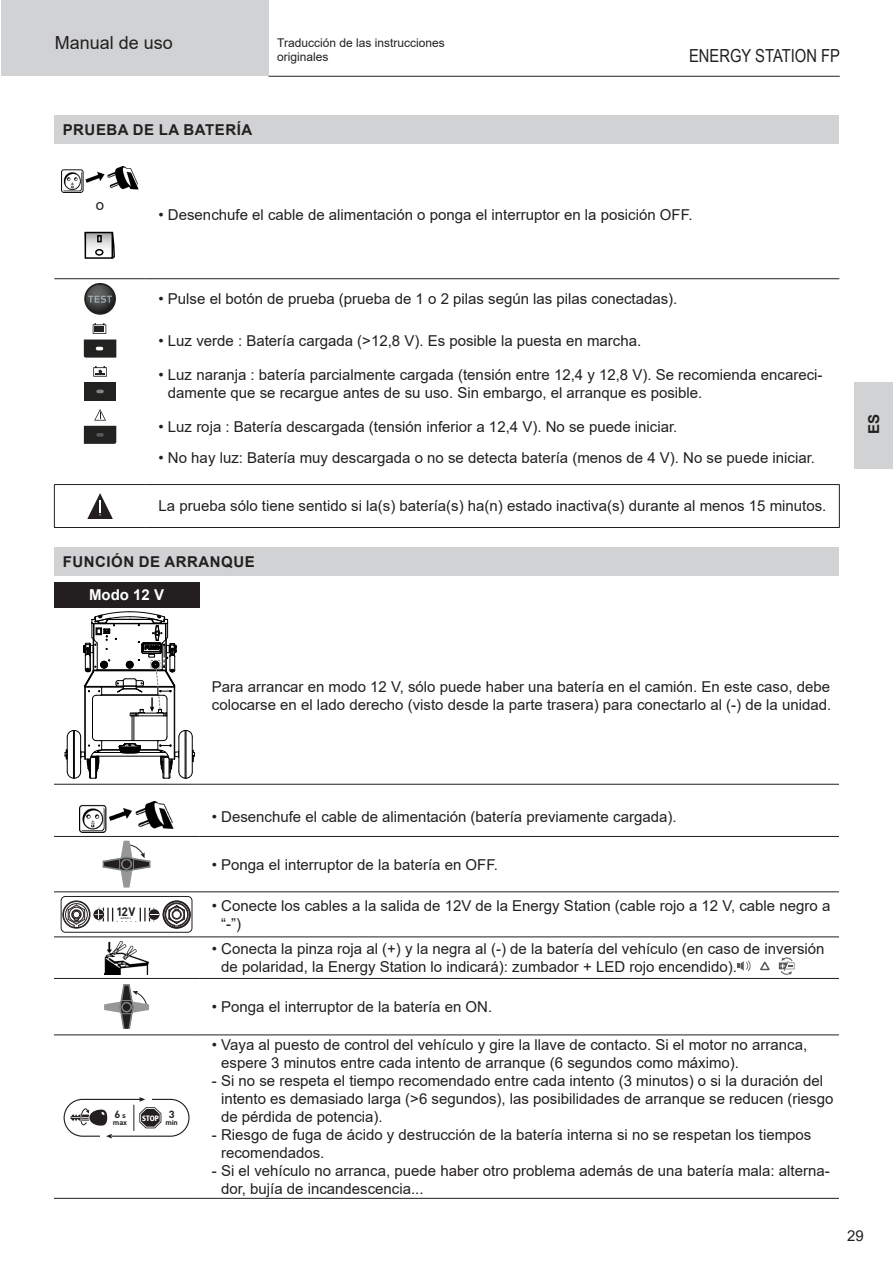
<style>
.page{position:relative;width:893px;height:1263px;background:#fff}
.page>*{position:absolute;margin:0;border:0;box-sizing:border-box;transform-origin:0 0}
.t1{font:18px "Arial Narrow";color:#231f20}
.t2{font:18px "Arial";color:#231f20}
.t3{font:15px/18px "Arial";color:#231f20}
.t4{font:700 15px "Arial";letter-spacing:.035em;color:#231f20}
.t5{font:700 15px "Arial";color:#fff}
.t6{font:12px/14.4px "Arial";color:#231f20}
.t7{font:700 12px "DIN Pro";color:#231f20}
.t8{font:700 10.35px "DIN Pro";color:#231f20;scale:1.05 1}
.t9{font:900 7.8px "Frutiger LT Std";color:#fff;scale:.84 1}
.t10{font:700 7.05px "DIN Pro";letter-spacing:-.025em;color:#231f20;scale:1.05 1}
.t11{font:700 1.95px "DIN Pro";letter-spacing:-.005em;color:#231f20}
.s1{font-size:7.05px}
</style>
<div class="page">
<div style="left:854px;top:383px;width:39px;height:86px;background:#d1d2d4"></div>
<div style="left:1px;top:0;width:267px;height:76px;background:#d1d2d4"></div>
<hr style="left:269px;top:76px;width:571px;height:1px;background:#231f20">
<div style="left:54px;top:115px;width:784px;height:29px;background:#d1d2d4"></div>
<hr style="left:54px;top:278px;width:92px;height:1px;background:#231f20">
<hr style="left:146px;top:278px;width:693px;height:1px;background:#231f20">
<hr style="left:54px;top:484px;width:92px;height:1px;background:#231f20">
<hr style="left:54px;top:485px;width:1px;height:42px;background:#231f20">
<hr style="left:146px;top:484px;width:694px;height:1px;background:#231f20">
<hr style="left:839px;top:485px;width:1px;height:42px;background:#231f20">
<hr style="left:54px;top:527px;width:92px;height:1px;background:#231f20">
<hr style="left:146px;top:527px;width:694px;height:1px;background:#231f20">
<img style="left:61px;top:167px;width:78px;height:25px">
<svg style="left:87px;top:234px;width:23px;height:22px"></svg>
<div style="left:85px;top:232px;width:28px;height:27px;border:1px solid #000"></div>
<svg style="left:97px;top:235px;width:5px;height:7px"></svg>
<div style="left:95px;top:249px;width:8px;height:7px;border:1px solid #000;border-radius:50%"></div>
<svg style="left:110px;top:231px;width:5px;height:28px"></svg>
<svg style="left:84px;top:283px;width:32px;height:32px"></svg>
<img style="left:86px;top:285px;width:28px;height:28px">
<svg style="left:88px;top:296px;width:24px;height:7px"></svg>
<svg style="left:83px;top:323px;width:34px;height:121px"></svg>
<svg style="left:87px;top:493px;width:26px;height:26px"></svg>
<div style="left:54px;top:547px;width:784px;height:29px;background:#d1d2d4"></div>
<div style="left:54px;top:582px;width:145px;height:25px;background:#231f20"></div>
<hr style="left:54px;top:784px;width:145px;height:1px;background:#231f20">
<hr style="left:199px;top:784px;width:640px;height:1px;background:#231f20">
<hr style="left:54px;top:836px;width:145px;height:1px;background:#231f20">
<hr style="left:199px;top:836px;width:640px;height:1px;background:#231f20">
<hr style="left:54px;top:891px;width:145px;height:1px;background:#231f20">
<hr style="left:199px;top:891px;width:640px;height:1px;background:#231f20">
<hr style="left:54px;top:937px;width:145px;height:1px;background:#231f20">
<hr style="left:199px;top:937px;width:640px;height:1px;background:#231f20">
<hr style="left:54px;top:1198px;width:145px;height:1px;background:#231f20">
<hr style="left:199px;top:1198px;width:640px;height:1px;background:#231f20">
<hr style="left:54px;top:978px;width:145px;height:1px;background:#231f20">
<hr style="left:199px;top:978px;width:640px;height:1px;background:#231f20">
<hr style="left:54px;top:1035px;width:145px;height:1px;background:#231f20">
<hr style="left:199px;top:1035px;width:640px;height:1px;background:#231f20">
<svg style="left:65px;top:612px;width:130px;height:167px"></svg>
<img style="left:79px;top:801px;width:95px;height:31px">
<svg style="left:103px;top:841px;width:48px;height:46px"></svg>
<svg style="left:93px;top:909px;width:11px;height:11px"></svg>
<svg style="left:95px;top:908px;width:63px;height:13px"></svg>
<div style="left:63px;top:901px;width:27px;height:27px;border:1px solid #231f20;border-radius:50%"></div>
<div style="left:62px;top:900px;width:28px;height:28px;border:1px solid #231f20;border-radius:50%"></div>
<svg style="left:64px;top:902px;width:24px;height:26px"></svg>
<div style="left:163px;top:901px;width:27px;height:27px;border:1px solid #231f20;border-radius:50%"></div>
<div style="left:163px;top:900px;width:28px;height:28px;border:1px solid #231f20;border-radius:50%"></div>
<svg style="left:165px;top:902px;width:24px;height:26px"></svg>
<div style="left:61px;top:896px;width:131px;height:37px;border:1px solid #231f20;border-radius:4px"></div>
<img style="left:104px;top:941px;width:45px;height:33px">
<svg style="left:760px;top:961px;width:10px;height:10px"></svg>
<svg style="left:779px;top:957px;width:15px;height:18px"></svg>
<svg style="left:737px;top:960px;width:14px;height:11px"></svg>
<svg style="left:104px;top:984px;width:45px;height:45px"></svg>
<svg style="left:64px;top:1097px;width:126px;height:41px"></svg>
<p class="t2" style="left:55px;top:30px;width:120px">Manual de uso</p>
<p class="t4" style="left:63px;top:119px;width:191px">PRUEBA DE LA BATERÍA</p>
<p class="t6" style="left:277px;top:36px;width:169px">Traducción de las instrucciones originales</p>
<p class="t1" style="left:689px;top:43px;width:152px">ENERGY STATION FP</p>
<p class="t3" style="left:96px;top:196px;width:10px">o</p>
<p class="t3" style="left:159px;top:205px;width:535px">• Desenchufe el cable de alimentación o ponga el interruptor en la posición OFF.</p>
<p class="t3" style="left:159px;top:290px;width:520px">• Pulse el botón de prueba (prueba de 1 o 2 pilas según las pilas conectadas).</p>
<p class="t3" style="left:159px;top:331px;width:484px">• Luz verde : Batería cargada (&gt;12,8 V). Es posible la puesta en marcha.</p>
<p class="t3" style="left:168px;top:365px;width:656px;text-indent:-9px">• Luz naranja : batería parcialmente cargada (tensión entre 12,4 y 12,8 V). Se recomienda encareci&shy;damente que se recargue antes de su uso. Sin embargo, el arranque es posible.</p>
<p class="t3" style="left:159px;top:417px;width:520px">• Luz roja : Batería descargada (tensión inferior a 12,4 V). No se puede iniciar.</p>
<p class="t3" style="left:159px;top:449px;width:658px">• No hay luz: Batería muy descargada o no se detecta batería (menos de 4 V). No se puede iniciar.</p>
<p class="t3" style="left:159px;top:497px;width:669px">La prueba sólo tiene sentido si la(s) batería(s) ha(n) estado inactiva(s) durante al menos 15 minutos.</p>
<p class="t4" style="left:63px;top:551px;width:194px">FUNCIÓN DE ARRANQUE</p>
<p class="t5" style="left:89px;top:584px;width:77px">Modo 12 V</p>
<p class="t4" style="left:863px;top:434px;width:22px;rotate:-90deg">ES</p>
<p class="t3" style="left:212px;top:678px;width:621px">Para arrancar en modo 12 V, sólo puede haber una batería en el camión. En este caso, debe colocarse en el lado derecho (visto desde la parte trasera) para conectarlo al (-) de la unidad.</p>
<p class="t7" style="left:116px;top:901px;width:21px">12V</p>
<p class="t11" style="left:121px;top:917px;width:12px">BATTERY 2</p>
<p class="t8" style="left:114px;top:1105px;width:12px">6 <span class="s1">s</span></p>
<p class="t10" style="left:113px;top:1116px;width:15px">max</p>
<p class="t8" style="left:169px;top:1105px;width:7px">3</p>
<p class="t10" style="left:165px;top:1116px;width:13px">min</p>
<p class="t9" style="left:142px;top:1113px;width:21px">STOP</p>
<p class="t3" style="left:212px;top:808px;width:466px">• Desenchufe el cable de alimentación (batería previamente cargada).</p>
<p class="t3" style="left:212px;top:855px;width:288px">• Ponga el interruptor de la batería en OFF.</p>
<p class="t3" style="left:221px;top:896px;width:610px;text-indent:-9px">• Conecte los cables a la salida de 12V de la Energy Station (cable rojo a 12 V, cable negro a “-”)</p>
<p class="t3" style="left:221px;top:940px;width:605px;text-indent:-9px">• Conecta la pinza roja al (+) y la negra al (-) de la batería del vehículo (en caso de inversión de polaridad, la Energy Station lo indicará): zumbador + LED rojo encendido).</p>
<p class="t3" style="left:212px;top:998px;width:282px">• Ponga el interruptor de la batería en ON.</p>
<p class="t3" style="left:221px;top:1036px;width:587px;text-indent:-9px">• Vaya al puesto de control del vehículo y gire la llave de contacto. Si el motor no arranca, espere 3 minutos entre cada intento de arranque (6 segundos como máximo).</p>
<p class="t3" style="left:221px;top:1072px;width:614px;text-indent:-9px">- Si no se respeta el tiempo recomendado entre cada intento (3 minutos) o si la duración del intento es demasiado larga (&gt;6 segundos), las posibilidades de arranque se reducen (riesgo de pérdida de potencia).</p>
<p class="t3" style="left:221px;top:1126px;width:592px;text-indent:-9px">- Riesgo de fuga de ácido y destrucción de la batería interna si no se respetan los tiempos recomendados.</p>
<p class="t3" style="left:221px;top:1162px;width:610px;text-indent:-9px">- Si el vehículo no arranca, puede haber otro problema además de una batería mala: alterna&shy;dor, bujía de incandescencia...</p>
<p class="t3" style="left:847px;top:1227px;width:18px">29</p>
</div>
